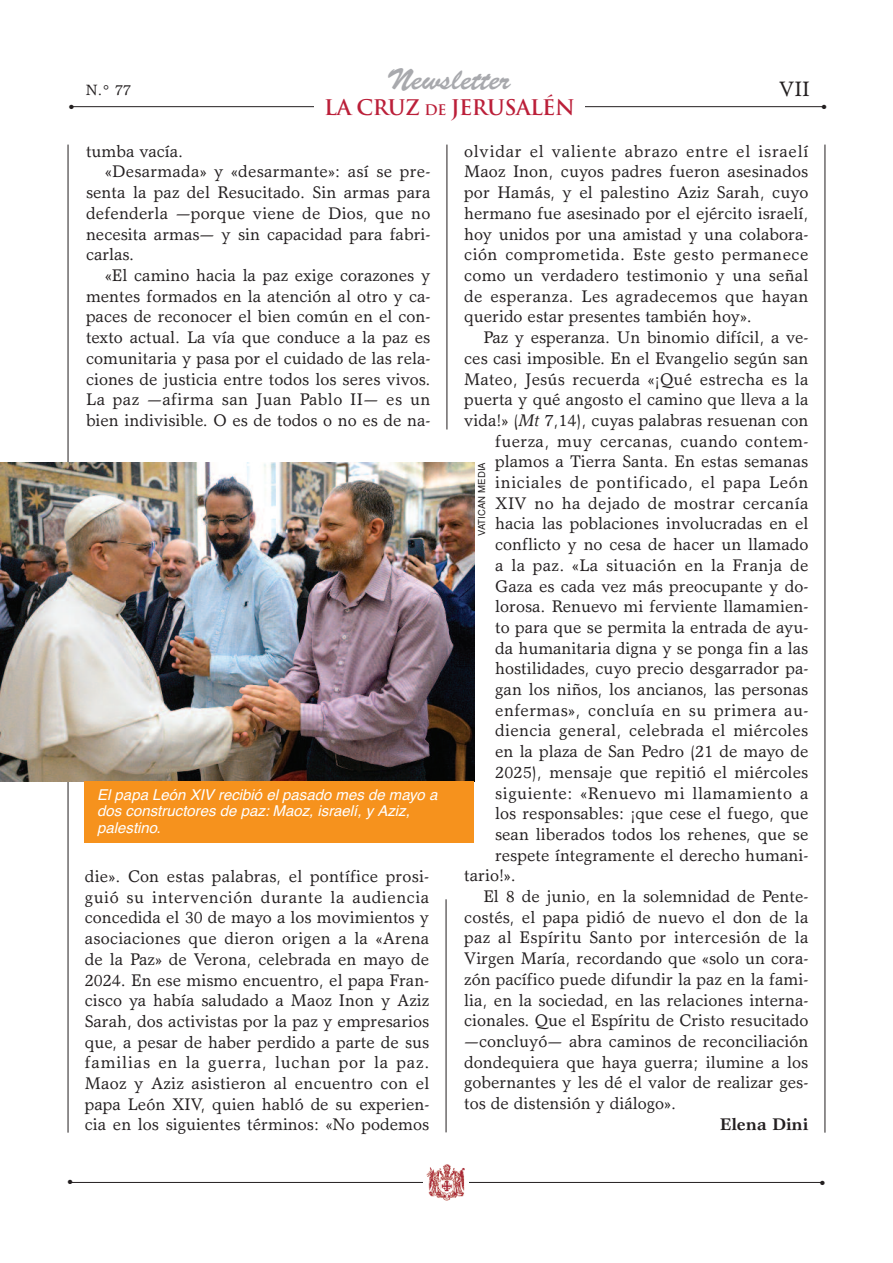
<style>
.page{position:relative;width:893px;height:1263px;background:#fff}
.page>*{position:absolute;margin:0;border:0;box-sizing:border-box;transform-origin:0 0}
.t1{font:30px "Brush Script";color:#a8a9ad}
.t2{font:700 21px "Trajan";letter-spacing:-.025em;color:#bb1f39}
.t3{font:21px "Garth Graphic";color:#231f20}
.t4{font:16.95px/20.7px "Garth Graphic";color:#231f20;text-align:justify}
.t5{font:16.95px "Garth Graphic";letter-spacing:.02em;color:#231f20}
.t6{font:16.95px "Garth Graphic";letter-spacing:.025em;color:#231f20}
.t7{font:16.95px "Garth Graphic";letter-spacing:.035em;color:#231f20}
.t8{font:16.95px "Garth Graphic";letter-spacing:.03em;color:#231f20}
.t9{font:700 16.95px "Garth Graphic";color:#231f20}
.t10{font:italic 15px/16.5px "Helvetica";color:#fff}
.t11{font:15px "Garth Graphic";color:#231f20}
.t12{font:9.6px "Helvetica";color:#231f20}
.t13{font:6px "Zapf Dingbats";color:#231f20}
.s1{font-size:14.25px}
.s2{font-style:italic}
</style>
<div class="page">
<hr style="left:68px;top:145px;width:1px;height:987px;background:#231f20">
<hr style="left:825px;top:145px;width:1px;height:987px;background:#231f20">
<hr style="left:69px;top:1182px;width:754px;height:1px;background:#231f20">
<div style="left:424px;top:1163px;width:45px;height:41px;background:#fff"></div>
<img style="left:426px;top:1164px;width:39px;height:37px">
<hr style="left:71px;top:106px;width:754px;height:1px;background:#231f20">
<div style="left:314px;top:100px;width:271px;height:22px;background:#fff"></div>
<hr style="left:447px;top:145px;width:1px;height:284px;background:#231f20">
<img style="left:0;top:463px;width:474px;height:318px">
<hr style="left:446px;top:899px;width:1px;height:233px;background:#231f20">
<div style="left:84px;top:781px;width:390px;height:61px;background:#f6921d"></div>
<h1 class="t1" style="left:387px;top:68px;width:125px">Newsletter</h1>
<p class="t2" style="left:324px;top:96px;width:252px">LA CRuz <span class="s1">DE</span> JERUSALÉN</p>
<p class="t3" style="left:779px;top:81px;width:32px">VII</p>
<p class="t11" style="left:86px;top:85px;width:46px">N.° 77</p>
<p class="t13" style="left:69px;top:103px;width:6px">●</p>
<p class="t13" style="left:822px;top:103px;width:6px">●</p>
<p class="t4" style="left:86px;top:142px;width:99px">tumba vacía.</p>
<p class="t4" style="left:105px;top:163px;width:327px">«Desarmada» y «desarmante»: así se pre-</p>
<p class="t4" style="left:86px;top:184px;width:346px">senta la paz del Resucitado. Sin armas para</p>
<p class="t4" style="left:86px;top:204px;width:346px">defenderla —porque viene de Dios, que no</p>
<p class="t4" style="left:86px;top:225px;width:346px">necesita armas— y sin capacidad para fabri-</p>
<p class="t4" style="left:86px;top:246px;width:50px">carlas.</p>
<p class="t4" style="left:105px;top:267px;width:327px">«El camino hacia la paz exige corazones y</p>
<p class="t4" style="left:86px;top:287px;width:346px">mentes formados en la atención al otro y ca-</p>
<p class="t4" style="left:86px;top:308px;width:346px">paces de reconocer el bien común en el con-</p>
<p class="t4" style="left:86px;top:329px;width:346px">texto actual. La vía que conduce a la paz es</p>
<p class="t4" style="left:86px;top:349px;width:346px">comunitaria y pasa por el cuidado de las rela-</p>
<p class="t4" style="left:86px;top:370px;width:346px">ciones de justicia entre todos los seres vivos.</p>
<p class="t6" style="left:86px;top:393px;width:346px">La paz —afirma san Juan Pablo II— es un</p>
<p class="t4" style="left:86px;top:411px;width:346px">bien indivisible. O es de todos o no es de na-</p>
<p class="t10" style="left:97px;top:786px;width:342px">El papa León XIV recibió el pasado mes de mayo a dos constructores de paz: Maoz, israelí, y Aziz, palestino.</p>
<p class="t4" style="left:85px;top:868px;width:346px">die». Con estas palabras, el pontífice prosi&shy;guió su intervención durante la audiencia concedida el 30 de mayo a los movimientos y asociaciones que dieron origen a la «Arena de la Paz» de Verona, celebrada en mayo de 2024. En ese mismo encuentro, el papa Fran&shy;cisco ya había saludado a Maoz Inon y Aziz Sarah, dos activistas por la paz y empresarios que, a pesar de haber perdido a parte de sus familias en la guerra, luchan por la paz.<br>Maoz y Aziz asistieron al encuentro con el papa León XIV, quien habló de su experien&shy;cia en los siguientes términos: «No podemos</p>
<p class="t4" style="left:464px;top:142px;width:346px">olvidar el valiente abrazo entre el israelí Maoz Inon, cuyos padres fueron asesinados por Hamás, y el palestino Aziz Sarah, cuyo hermano fue asesinado por el ejército israelí, hoy unidos por una amistad y una colabora&shy;ción comprometida. Este gesto permanece como un verdadero testimonio y una señal de esperanza. Les agradecemos que hayan querido estar presentes también hoy».</p>
<p class="t4" style="left:483px;top:329px;width:326px">Paz y esperanza. Un binomio difícil, a ve-</p>
<p class="t4" style="left:464px;top:349px;width:346px">ces casi imposible. En el Evangelio según san</p>
<p class="t4" style="left:464px;top:370px;width:346px">Mateo, Jesús recuerda «¡Qué estrecha es la</p>
<p class="t4" style="left:464px;top:391px;width:346px">puerta y qué angosto el camino que lleva a la</p>
<p class="t4" style="left:464px;top:411px;width:346px">vida!» (<span class="s2">Mt</span> 7,14), cuyas palabras resuenan con</p>
<p class="t6" style="left:495px;top:434px;width:315px">fuerza, muy cercanas, cuando contem-</p>
<p class="t4" style="left:495px;top:453px;width:315px">plamos a Tierra Santa. En estas semanas</p>
<p class="t7" style="left:495px;top:476px;width:315px">iniciales de pontificado, el papa León</p>
<p class="t5" style="left:495px;top:496px;width:315px">XIV no ha dejado de mostrar cercanía</p>
<p class="t4" style="left:495px;top:515px;width:315px">hacia las poblaciones involucradas en el</p>
<p class="t4" style="left:495px;top:536px;width:315px">conflicto y no cesa de hacer un llamado</p>
<p class="t5" style="left:495px;top:559px;width:315px">a la paz. «La situación en la Franja de</p>
<p class="t4" style="left:495px;top:577px;width:315px">Gaza es cada vez más preocupante y do-</p>
<p class="t4" style="left:495px;top:598px;width:315px">lorosa. Renuevo mi ferviente llamamien-</p>
<p class="t4" style="left:495px;top:618px;width:315px">to para que se permita la entrada de ayu-</p>
<p class="t4" style="left:495px;top:639px;width:315px">da humanitaria digna y se ponga fin a las</p>
<p class="t4" style="left:495px;top:660px;width:315px">hostilidades, cuyo precio desgarrador pa-</p>
<p class="t4" style="left:495px;top:681px;width:315px">gan los niños, los ancianos, las personas</p>
<p class="t6" style="left:495px;top:703px;width:315px">enfermas», concluía en su primera au-</p>
<p class="t4" style="left:495px;top:722px;width:315px">diencia general, celebrada el miércoles</p>
<p class="t4" style="left:495px;top:743px;width:315px">en la plaza de San Pedro (21 de mayo de</p>
<p class="t4" style="left:495px;top:763px;width:315px">2025), mensaje que repitió el miércoles</p>
<p class="t8" style="left:495px;top:786px;width:315px">siguiente: «Renuevo mi llamamiento a</p>
<p class="t4" style="left:495px;top:805px;width:315px">los responsables: ¡que cese el fuego, que</p>
<p class="t4" style="left:495px;top:825px;width:315px">sean liberados todos los rehenes, que se</p>
<p class="t4" style="left:495px;top:846px;width:315px">respete íntegramente el derecho humani-</p>
<p class="t4" style="left:464px;top:867px;width:53px">tario!».</p>
<p class="t4" style="left:483px;top:888px;width:326px">El 8 de junio, en la solemnidad de Pente-</p>
<p class="t4" style="left:464px;top:908px;width:346px">costés, el papa pidió de nuevo el don de la</p>
<p class="t5" style="left:464px;top:931px;width:346px">paz al Espíritu Santo por intercesión de la</p>
<p class="t4" style="left:464px;top:950px;width:346px">Virgen María, recordando que «solo un cora-</p>
<p class="t4" style="left:464px;top:970px;width:346px">zón pacífico puede difundir la paz en la fami-</p>
<p class="t4" style="left:464px;top:991px;width:346px">lia, en la sociedad, en las relaciones interna-</p>
<p class="t4" style="left:464px;top:1012px;width:346px">cionales. Que el Espíritu de Cristo resucitado</p>
<p class="t4" style="left:464px;top:1032px;width:346px">—concluyó— abra caminos de reconciliación</p>
<p class="t4" style="left:464px;top:1053px;width:346px">dondequiera que haya guerra; ilumine a los</p>
<p class="t4" style="left:464px;top:1074px;width:346px">gobernantes y les dé el valor de realizar ges-</p>
<p class="t4" style="left:464px;top:1095px;width:213px">tos de distensión y diálogo».</p>
<p class="t9" style="left:720px;top:1117px;width:90px">Elena Dini</p>
<p class="t12" style="left:476px;top:536px;width:75px;rotate:-90deg">VATICAN MEDIA</p>
<p class="t13" style="left:68px;top:1179px;width:6px">●</p>
<p class="t13" style="left:820px;top:1179px;width:6px">●</p>
</div>
